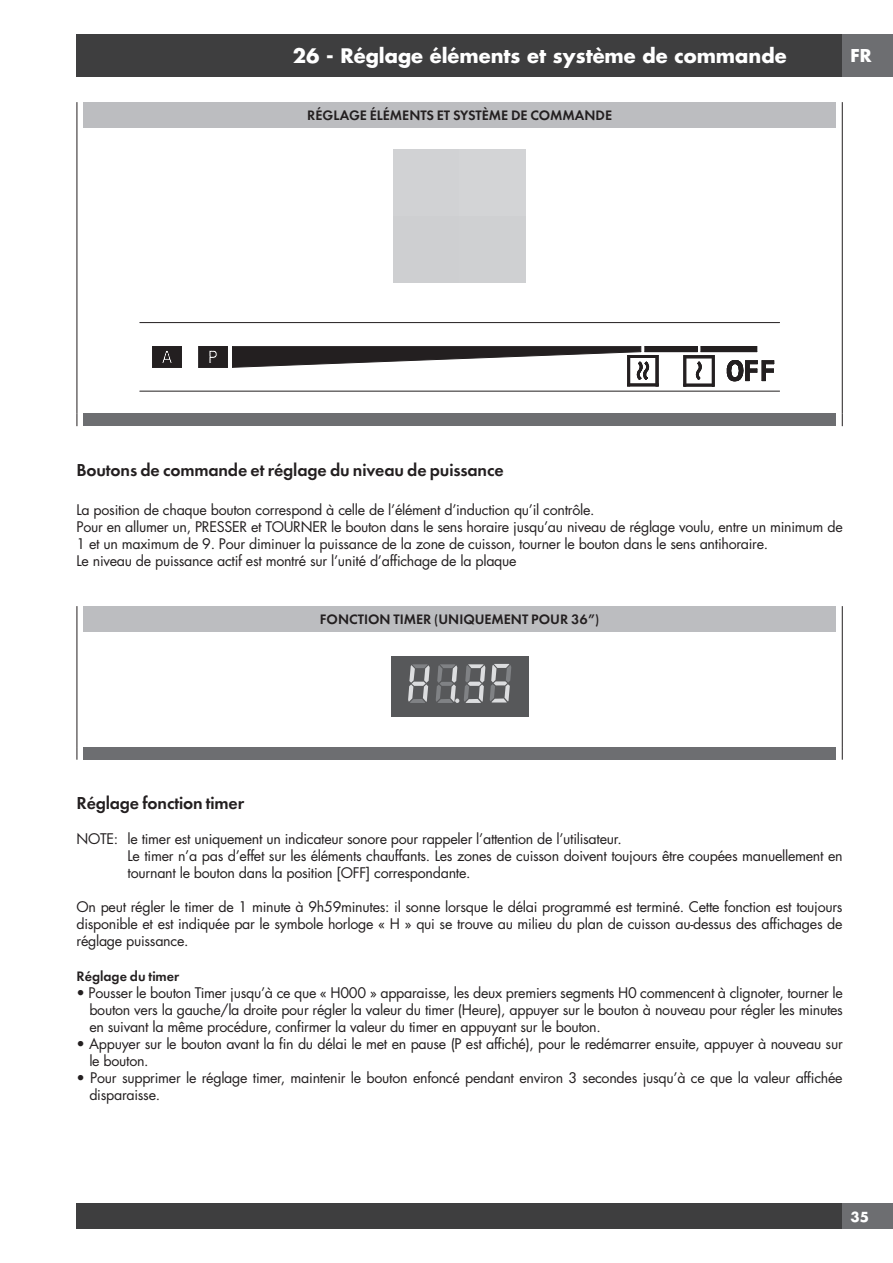
<style>
.page{position:relative;width:893px;height:1263px;background:#fff}
.page>*{position:absolute;margin:0;border:0;box-sizing:border-box;transform-origin:0 0}
.t1{font:700 19.5px "Futura";color:#fff}
.t2{font:18px "Futura Dem Bld";letter-spacing:-.01em;color:#231f20}
.t3{font:700 17.25px "Futura";color:#fff}
.t4{font:14.25px/17.1px "Futura";letter-spacing:-.02em;color:#231f20}
.t5{font:14.25px "Futura Dem Bld";color:#231f20}
.t6{font:700 13.5px "Futura";color:#fff}
</style>
<div class="page">
<div style="left:77px;top:34px;width:765px;height:43px;background:#3e3e3f"></div>
<div style="left:842px;top:34px;width:51px;height:43px;background:#6d6e71"></div>
<div style="left:77px;top:1203px;width:765px;height:26px;background:#3e3e3f"></div>
<div style="left:842px;top:1203px;width:51px;height:26px;background:#6d6e71"></div>
<hr style="left:77px;top:102px;width:1px;height:311px;background:#231f20">
<hr style="left:842px;top:102px;width:1px;height:311px;background:#231f20">
<svg style="left:77px;top:413px;width:1px;height:13px"></svg>
<svg style="left:842px;top:413px;width:1px;height:13px"></svg>
<div style="left:83px;top:102px;width:753px;height:26px;background:#bcbdc0"></div>
<hr style="left:140px;top:391px;width:640px;height:1px;background:#231f20">
<hr style="left:140px;top:322px;width:640px;height:1px;background:#231f20">
<hr style="left:701px;top:346px;width:56px;height:1px;background:#231f20">
<div style="left:701px;top:347px;width:56px;height:5px;background:#231f20"></div>
<hr style="left:645px;top:346px;width:52px;height:1px;background:#231f20">
<div style="left:645px;top:347px;width:52px;height:5px;background:#231f20"></div>
<svg style="left:684px;top:347px;width:30px;height:40px"></svg>
<hr style="left:714px;top:356px;width:1px;height:30px;background:#231f20">
<hr style="left:684px;top:355px;width:30px;height:1px;background:#231f20">
<hr style="left:684px;top:356px;width:1px;height:30px;background:#231f20">
<svg style="left:727px;top:360px;width:47px;height:22px"></svg>
<svg style="left:199px;top:346px;width:460px;height:41px"></svg>
<svg style="left:152px;top:346px;width:30px;height:22px"></svg>
<div style="left:83px;top:413px;width:753px;height:13px;background:#6d6e71"></div>
<hr style="left:77px;top:606px;width:1px;height:141px;background:#231f20">
<hr style="left:842px;top:606px;width:1px;height:141px;background:#231f20">
<svg style="left:77px;top:747px;width:1px;height:13px"></svg>
<svg style="left:842px;top:747px;width:1px;height:13px"></svg>
<div style="left:83px;top:606px;width:753px;height:26px;background:#bcbdc0"></div>
<svg style="left:391px;top:657px;width:137px;height:60px;background:#696b6d"></svg>
<div style="left:83px;top:747px;width:753px;height:13px;background:#6d6e71"></div>
<h1 class="t1" style="left:293px;top:47px;width:495px">26 - Réglage éléments et système de commande</h1>
<p class="t5" style="left:307px;top:106px;width:306px">RÉGLAGE ÉLÉMENTS ET SYSTÈME DE COMMANDE</p>
<p class="t3" style="left:850px;top:46px;width:23px">FR</p>
<p class="t2" style="left:77px;top:459px;width:429px">Boutons de commande et réglage du niveau de puissance</p>
<p class="t4" style="left:77px;top:501px;width:768px">La position de chaque bouton correspond à celle de l’élément d’induction qu’il contrôle.<br>Pour en allumer un, PRESSER et TOURNER le bouton dans le sens horaire jusqu’au niveau de réglage voulu, entre un minimum de 1 et un maximum de 9. Pour diminuer la puissance de la zone de cuisson, tourner le bouton dans le sens antihoraire.<br>Le niveau de puissance actif est montré sur l’unité d’affichage de la plaque</p>
<p class="t5" style="left:320px;top:610px;width:281px">FONCTION TIMER (UNIQUEMENT POUR 36”)</p>
<p class="t2" style="left:77px;top:792px;width:169px">Réglage fonction timer</p>
<p class="t4" style="left:128px;top:830px;width:717px;text-indent:-51px">NOTE: le timer est uniquement un indicateur sonore pour rappeler l’attention de l’utilisateur.<br>Le timer n’a pas d’effet sur les éléments chauffants. Les zones de cuisson doivent toujours être coupées manuellement en tournant le bouton dans la position [OFF] correspondante.</p>
<p class="t4" style="left:77px;top:898px;width:768px;text-align:justify">On peut régler le timer de 1 minute à 9h59minutes: il sonne lorsque le délai programmé est terminé. Cette fonction est toujours disponible et est indiquée par le symbole horloge « H » qui se trouve au milieu du plan de cuisson au-dessus des affichages de réglage puissance.</p>
<p class="t5" style="left:77px;top:967px;width:104px">Réglage du timer</p>
<p class="t4" style="left:89px;top:984px;width:755px;text-align:justify;text-indent:-13px">• Pousser le bouton Timer jusqu’à ce que « H000 » apparaisse, les deux premiers segments H0 commencent à clignoter, tourner le bouton vers la gauche/la droite pour régler la valeur du timer (Heure), appuyer sur le bouton à nouveau pour régler les minutes en suivant la même procédure, confirmer la valeur du timer en appuyant sur le bouton.</p>
<p class="t4" style="left:89px;top:1035px;width:755px;text-indent:-13px">• Appuyer sur le bouton avant la fin du délai le met en pause (P est affiché), pour le redémarrer ensuite, appuyer à nouveau sur le bouton.</p>
<p class="t4" style="left:89px;top:1069px;width:755px;text-indent:-13px">• Pour supprimer le réglage timer, maintenir le bouton enfoncé pendant environ 3 secondes jusqu’à ce que la valeur affichée disparaisse.</p>
<p class="t6" style="left:850px;top:1210px;width:20px">35</p>
</div>
